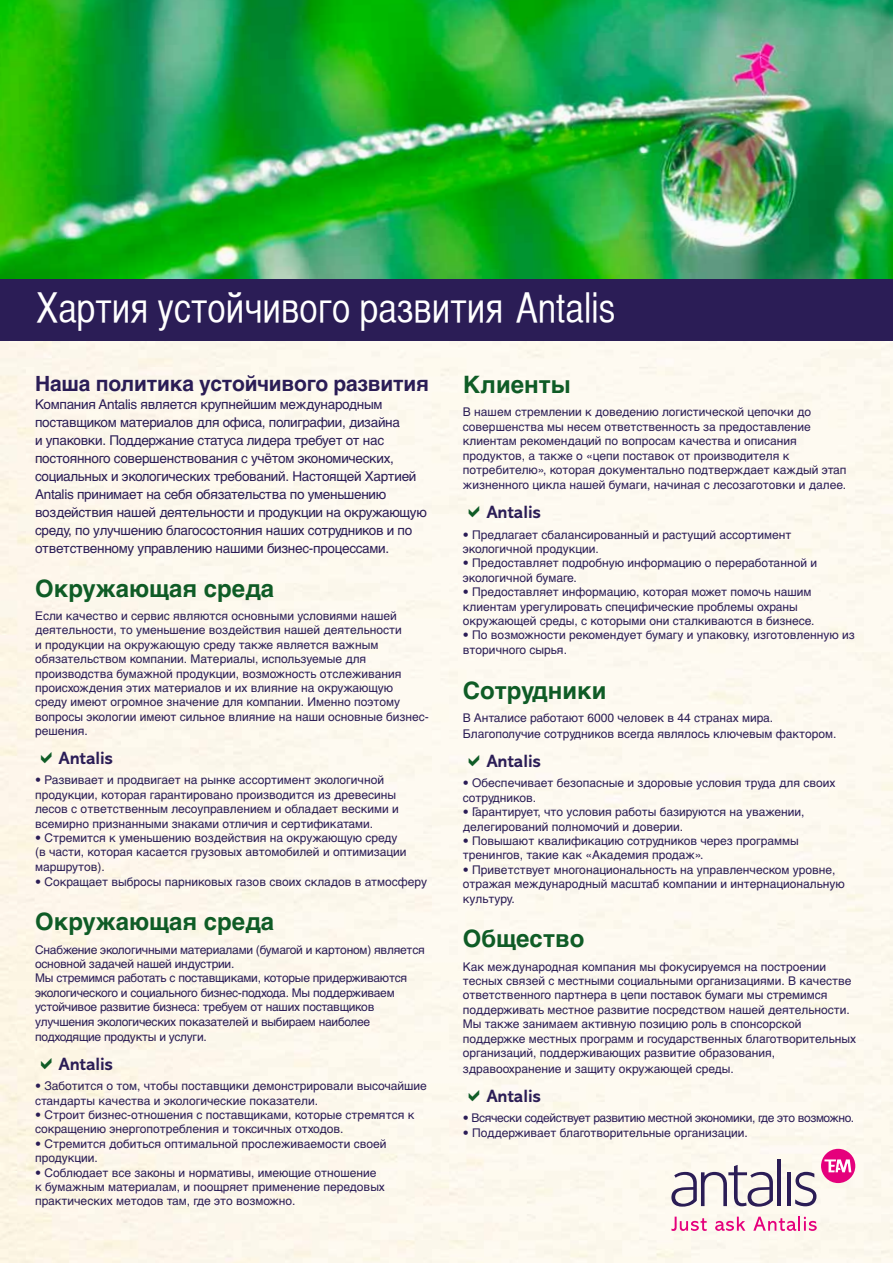
<style>
.page{position:relative;width:893px;height:1263px;background:#fff}
.page>*{position:absolute;margin:0;border:0;box-sizing:border-box;transform-origin:0 0}
.t1{font:40.5px "Helvetica CY Plain";color:#fff}
.t2{font:700 24px "Helvetica Cyr";color:#0f5c26}
.t3{font:700 21px "Helvetica Cyr";letter-spacing:-.01em;color:#2b1d56}
.t4{font:700 18px "Abadi MT Pro";color:#2b1d56}
.t5{font:13.5px/18px "Helvetica Cyr Upright";letter-spacing:-.02em;color:#2b1d56}
.t6{font:12px/14.4px "Helvetica Cyr Upright";color:#2b1d56}
.t7{font:12px/14.5px "Helvetica Cyr Upright";letter-spacing:-.02em;color:#2b1d56}
.t8{font:12px "Helvetica Cyr Upright";letter-spacing:-.03em;color:#2b1d56}
</style>
<div class="page">
<div style="left:0;top:341px;width:893px;height:922px;background:#fef9ee"></div>
<img style="left:0;top:0;width:893px;height:280px">
<div style="left:0;top:280px;width:893px;height:61px;background:#2b1d56"></div>
<svg style="left:795px;top:1172px;width:21px;height:34px"></svg>
<hr style="left:777px;top:1159px;width:4px;height:47px;background:#2b1d56">
<hr style="left:787px;top:1172px;width:4px;height:34px;background:#2b1d56">
<svg style="left:671px;top:1165px;width:102px;height:41px"></svg>
<div style="left:821px;top:1149px;width:34px;height:34px;background:#e5007c;border-radius:50%"></div>
<svg style="left:824px;top:1159px;width:27px;height:13px"></svg>
<svg style="left:671px;top:1216px;width:36px;height:15px"></svg>
<svg style="left:715px;top:1216px;width:30px;height:15px"></svg>
<svg style="left:753px;top:1216px;width:64px;height:15px"></svg>
<svg style="left:41px;top:752px;width:11px;height:11px"></svg>
<svg style="left:41px;top:1057px;width:11px;height:12px"></svg>
<svg style="left:469px;top:506px;width:10px;height:11px"></svg>
<svg style="left:469px;top:755px;width:10px;height:11px"></svg>
<svg style="left:469px;top:1090px;width:10px;height:11px"></svg>
<h1 class="t1" style="left:36px;top:284px;width:581px">Хартия устойчивого развития Antalis</h1>
<h3 class="t3" style="left:35px;top:371px;width:395px">Наша политика устойчивого развития</h3>
<p class="t5" style="left:35px;top:395px;width:393px">Компания Antalis является крупнейшим международным поставщиком материалов для офиса, полиграфии, дизайна<br>и упаковки. Поддержание статуса лидера требует от нас постоянного совершенствования с учётом экономических, социальных и экологических требований. Настоящей Хартией Antalis принимает на себя обязательства по уменьшению воздействия нашей деятельности и продукции на окружающую среду, по улучшению благосостояния наших сотрудников и по ответственному управлению нашими бизнес-процессами.</p>
<h2 class="t2" style="left:35px;top:574px;width:241px">Окружающая среда</h2>
<p class="t6" style="left:35px;top:609px;width:395px">Если качество и сервис являются основными условиями нашей деятельности, то уменьшение воздействия нашей деятельности<br>и продукции на окружающую среду также является важным обязательством компании. Материалы, используемые для производства бумажной продукции, возможность отслеживания происхождения этих материалов и их влияние на окружающую<br>среду имеют огромное значение для компании. Именно поэтому вопросы экологии имеют сильное влияние на наши основные бизнес&shy;решения.</p>
<h3 class="t4" style="left:59px;top:747px;width:56px">Antalis</h3>
<p class="t6" style="left:35px;top:773px;width:365px">• Развивает и продвигает на рынке ассортимент экологичной продукции, которая гарантировано производится из древесины лесов с ответственным лесоуправлением и обладает вескими и всемирно признанными знаками отличия и сертификатами.</p>
<p class="t6" style="left:35px;top:831px;width:373px">• Стремится к уменьшению воздействия на окружающую среду (в части, которая касается грузовых автомобилей и оптимизации маршрутов).</p>
<p class="t6" style="left:35px;top:875px;width:393px">• Сокращает выбросы парниковых газов своих складов в атмосферу</p>
<h2 class="t2" style="left:35px;top:908px;width:241px">Окружающая среда</h2>
<p class="t7" style="left:35px;top:942px;width:391px">Снабжение экологичными материалами (бумагой и картоном) является основной задачей нашей индустрии.<br>Мы стремимся работать с поставщиками, которые придерживаются экологического и социального бизнес-подхода. Мы поддерживаем устойчивое развитие бизнеса: требуем от наших поставщиков улучшения экологических показателей и выбираем наиболее подходящие продукты и услуги.</p>
<h3 class="t4" style="left:59px;top:1053px;width:56px">Antalis</h3>
<p class="t6" style="left:35px;top:1079px;width:393px">• Заботится о том, чтобы поставщики демонстрировали высочайшие стандарты качества и экологические показатели.</p>
<p class="t6" style="left:35px;top:1107px;width:381px">• Строит бизнес-отношения с поставщиками, которые стремятся к сокращению энергопотребления и токсичных отходов.</p>
<p class="t6" style="left:35px;top:1136px;width:353px">• Стремится добиться оптимальной прослеживаемости своей продукции.</p>
<p class="t6" style="left:35px;top:1165px;width:351px">• Соблюдает все законы и нормативы, имеющие отношение к бумажным материалам, и поощряет применение передовых практических методов там, где это возможно.</p>
<h2 class="t2" style="left:463px;top:371px;width:109px">Клиенты</h2>
<p class="t6" style="left:463px;top:405px;width:385px">В нашем стремлении к доведению логистической цепочки до совершенства мы несем ответственность за предоставление клиентам рекомендаций по вопросам качества и описания продуктов, а также о «цепи поставок от производителя к потребителю», которая документально подтверждает каждый этап жизненного цикла нашей бумаги, начиная с лесозаготовки и далее.</p>
<h3 class="t4" style="left:487px;top:502px;width:56px">Antalis</h3>
<p class="t6" style="left:463px;top:527px;width:330px">• Предлагает сбалансированный и растущий ассортимент экологичной продукции.</p>
<p class="t6" style="left:463px;top:556px;width:356px">• Предоставляет подробную информацию о переработанной и экологичной бумаге.</p>
<p class="t6" style="left:463px;top:585px;width:353px">• Предоставляет информацию, которая может помочь нашим клиентам урегулировать специфические проблемы охраны окружающей среды, с которыми они сталкиваются в бизнесе.</p>
<p class="t6" style="left:463px;top:628px;width:393px;line-height:15px">• По возможности рекомендует бумагу и упаковку, изготовленную из вторичного сырья.</p>
<h2 class="t2" style="left:463px;top:676px;width:145px">Сотрудники</h2>
<p class="t6" style="left:463px;top:710px;width:375px;line-height:16.2px">В Анталисе работают 6000 человек в 44 странах мира.<br>Благополучие сотрудников всегда являлось ключевым фактором.</p>
<h3 class="t4" style="left:487px;top:750px;width:56px">Antalis</h3>
<p class="t6" style="left:463px;top:776px;width:374px">• Обеспечивает безопасные и здоровые условия труда для своих сотрудников.</p>
<p class="t6" style="left:463px;top:805px;width:343px">• Гарантирует, что условия работы базируются на уважении, делегирований полномочий и доверии.</p>
<p class="t6" style="left:463px;top:834px;width:337px">• Повышают квалификацию сотрудников через программы тренингов, такие как «Академия продаж».</p>
<p class="t6" style="left:463px;top:862px;width:383px">• Приветствует многонациональность на управленческом уровне, отражая международный масштаб компании и интернациональную культуру.</p>
<h2 class="t2" style="left:463px;top:925px;width:123px">Общество</h2>
<p class="t6" style="left:463px;top:959px;width:395px">Как международная компания мы фокусируемся на построении тесных связей с местными социальными организациями. В качестве ответственного партнера в цепи поставок бумаги мы стремимся поддерживать местное развитие посредством нашей деятельности.<br>Мы также занимаем активную позицию роль в спонсорской поддержке местных программ и государственных благотворительных организаций, поддерживающих развитие образования,</p>
<p class="t6" style="left:463px;top:1062px;width:272px">здравоохранение и защиту окружающей среды.</p>
<h3 class="t4" style="left:487px;top:1086px;width:56px">Antalis</h3>
<p class="t8" style="left:463px;top:1111px;width:393px">• Всячески содействует развитию местной экономики, где это возможно.</p>
<p class="t6" style="left:463px;top:1126px;width:286px">• Поддерживает благотворительные организации.</p>
</div>
